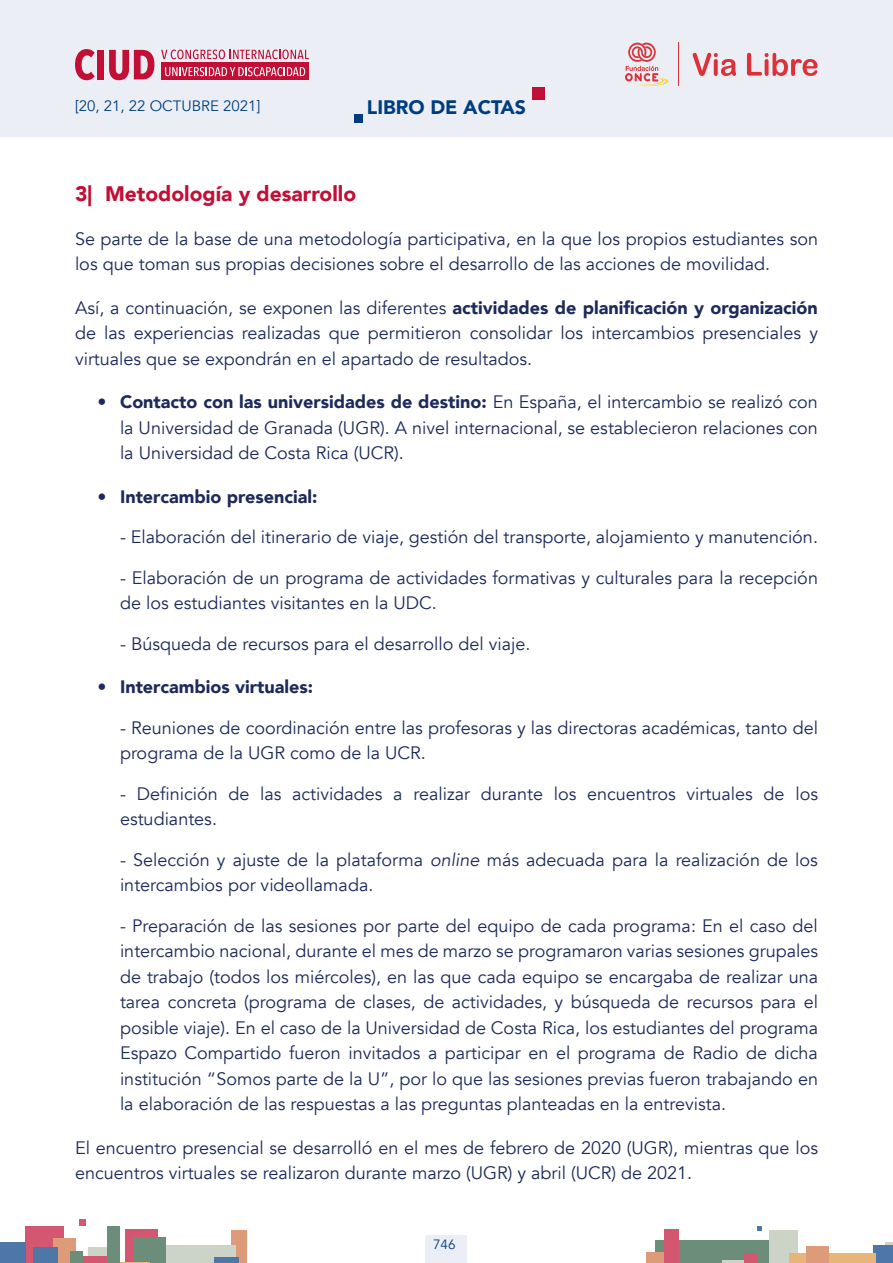
<style>
.page{position:relative;width:893px;height:1263px;background:#fff}
.page>*{position:absolute;margin:0;border:0;box-sizing:border-box;transform-origin:0 0}
.P_titulitos_red{font:900 21px "Avenir";color:#c20f36}
.t1{font:900 19.5px "Avenir";color:#003d80}
.t2{font:18px/25.5px "Avenir";color:#1d2a5a}
.t3{font:900 18px "Avenir";color:#1d2a5a}
.t4{font:15px "Avenir";color:#003d80}
.t5{font:13.5px "Avenir";color:#003d80}
.s1{font-weight:900}
.s2{font-weight:400}
.s3{font-style:italic}
</style>
<div class="page">
<div style="left:0;top:0;width:893px;height:136px;background:#ebeff5"></div>
<div style="left:426px;top:1236px;width:41px;height:27px;background:#ebeff5"></div>
<div style="left:655px;top:1240px;width:122px;height:23px;background:#6d8d7b"></div>
<hr style="left:722px;top:1260px;width:24px;height:3px;background:#b5c2b0">
<div style="left:646px;top:1252px;width:29px;height:11px;background:#dd9b79"></div>
<div style="left:885px;top:1242px;width:8px;height:21px;background:#cbd4c7"></div>
<div style="left:769px;top:1230px;width:28px;height:33px;background:#cbd4c7"></div>
<div style="left:874px;top:1245px;width:19px;height:18px;background:#4d77a6"></div>
<div style="left:790px;top:1253px;width:86px;height:10px;background:#e7b577"></div>
<div style="left:744px;top:1253px;width:12px;height:10px;background:#d45772"></div>
<div style="left:663px;top:1229px;width:15px;height:34px;background:#d45772"></div>
<div style="left:806px;top:1246px;width:23px;height:17px;background:#dd9b79"></div>
<svg style="left:758px;top:1227px;width:4px;height:4px"></svg>
<div style="left:88px;top:1247px;width:25px;height:16px;background:#cbd4c7"></div>
<div style="left:125px;top:1230px;width:33px;height:33px;background:#d45772"></div>
<div style="left:26px;top:1226px;width:38px;height:37px;background:#d45772"></div>
<div style="left:53px;top:1238px;width:23px;height:25px;background:#dd9b79"></div>
<div style="left:230px;top:1230px;width:16px;height:33px;background:#dd9b79"></div>
<div style="left:34px;top:1247px;width:24px;height:16px;background:#4d77a6"></div>
<div style="left:75px;top:1256px;width:44px;height:7px;background:#d45772"></div>
<div style="left:0;top:1242px;width:26px;height:21px;background:#4d77a6"></div>
<div style="left:150px;top:1245px;width:86px;height:18px;background:#cbd4c7"></div>
<div style="left:133px;top:1237px;width:33px;height:26px;background:#6d8d7b"></div>
<hr style="left:117px;top:1262px;width:33px;height:1px;background:#de963d">
<div style="left:71px;top:1251px;width:12px;height:12px;background:#6d8d7b"></div>
<div style="left:108px;top:1226px;width:12px;height:37px;background:#6d8d7b"></div>
<svg style="left:80px;top:1219px;width:6px;height:6px"></svg>
<div style="left:214px;top:1257px;width:24px;height:6px;background:#4d77a6"></div>
<div style="left:532px;top:87px;width:12px;height:12px;background:#c20f36"></div>
<div style="left:355px;top:114px;width:8px;height:8px;background:#003d80"></div>
<svg style="left:625px;top:43px;width:43px;height:43px"></svg>
<hr style="left:678px;top:43px;width:1px;height:43px;background:#dd313a">
<svg style="left:693px;top:53px;width:43px;height:23px"></svg>
<svg style="left:747px;top:53px;width:70px;height:23px"></svg>
<svg style="left:75px;top:49px;width:20px;height:31px"></svg>
<div style="left:98px;top:50px;width:6px;height:29px;background:#c20f36"></div>
<svg style="left:109px;top:50px;width:45px;height:30px"></svg>
<svg style="left:161px;top:50px;width:148px;height:9px"></svg>
<div style="left:162px;top:62px;width:147px;height:18px;background:#c20f36"></div>
<svg style="left:165px;top:67px;width:140px;height:9px"></svg>
<p class="t4" style="left:75px;top:97px;width:187px">[20, 21, 22 OCTUBRE 2021]</p>
<p class="t1" style="left:367px;top:91px;width:161px">LIBRO DE ACTAS</p>
<h4 class="P_titulitos_red" style="left:75px;top:176px;width:283px">3| Metodología y desarrollo</h4>
<p class="t2" style="left:75px;top:226px;width:744px">Se parte de la base de una metodología participativa, en la que los propios estudiantes son los que toman sus propias decisiones sobre el desarrollo de las acciones de movilidad.</p>
<p class="t2" style="left:75px;top:295px;width:744px;text-align:justify">Así, a continuación, se exponen las diferentes <span class="s1">actividades de planificación y organización </span>de las experiencias realizadas que permitieron consolidar los intercambios presenciales y virtuales que se expondrán en el apartado de resultados.</p>
<p class="t2" style="left:120px;top:389px;width:699px;text-align:justify;text-indent:-22px">• <span class="s1">Contacto con las universidades de destino:</span> En España, el intercambio se realizó con la Universidad de Granada (UGR). A nivel internacional, se establecieron relaciones con la Universidad de Costa Rica (UCR).</p>
<p class="t3" style="left:98px;top:481px;width:221px"><span class="s2">•</span> Intercambio presencial:</p>
<p class="t2" style="left:120px;top:524px;width:699px">- Elaboración del itinerario de viaje, gestión del transporte, alojamiento y manutención.</p>
<p class="t2" style="left:120px;top:565px;width:699px">- Elaboración de un programa de actividades formativas y culturales para la recepción de los estudiantes visitantes en la UDC.</p>
<p class="t2" style="left:120px;top:631px;width:412px">- Búsqueda de recursos para el desarrollo del viaje.</p>
<p class="t3" style="left:98px;top:671px;width:217px"><span class="s2">•</span> Intercambios virtuales:</p>
<p class="t2" style="left:120px;top:715px;width:699px">- Reuniones de coordinación entre las profesoras y las directoras académicas, tanto del programa de la UGR como de la UCR.</p>
<p class="t2" style="left:120px;top:781px;width:699px">- Definición de las actividades a realizar durante los encuentros virtuales de los estudiantes.</p>
<p class="t2" style="left:120px;top:847px;width:699px">- Selección y ajuste de la plataforma <span class="s3">online</span> más adecuada para la realización de los intercambios por videollamada.</p>
<p class="t2" style="left:120px;top:913px;width:699px;text-align:justify">- Preparación de las sesiones por parte del equipo de cada programa: En el caso del intercambio nacional, durante el mes de marzo se programaron varias sesiones grupales de trabajo (todos los miércoles), en las que cada equipo se encargaba de realizar una tarea concreta (programa de clases, de actividades, y búsqueda de recursos para el posible viaje). En el caso de la Universidad de Costa Rica, los estudiantes del programa Espazo Compartido fueron invitados a participar en el programa de Radio de dicha institución “Somos parte de la U”, por lo que las sesiones previas fueron trabajando en la elaboración de las respuestas a las preguntas planteadas en la entrevista.</p>
<p class="t2" style="left:75px;top:1135px;width:744px">El encuentro presencial se desarrolló en el mes de febrero de 2020 (UGR), mientras que los encuentros virtuales se realizaron durante marzo (UGR) y abril (UCR) de 2021.</p>
<p class="t5" style="left:433px;top:1236px;width:24px">746</p>
</div>
